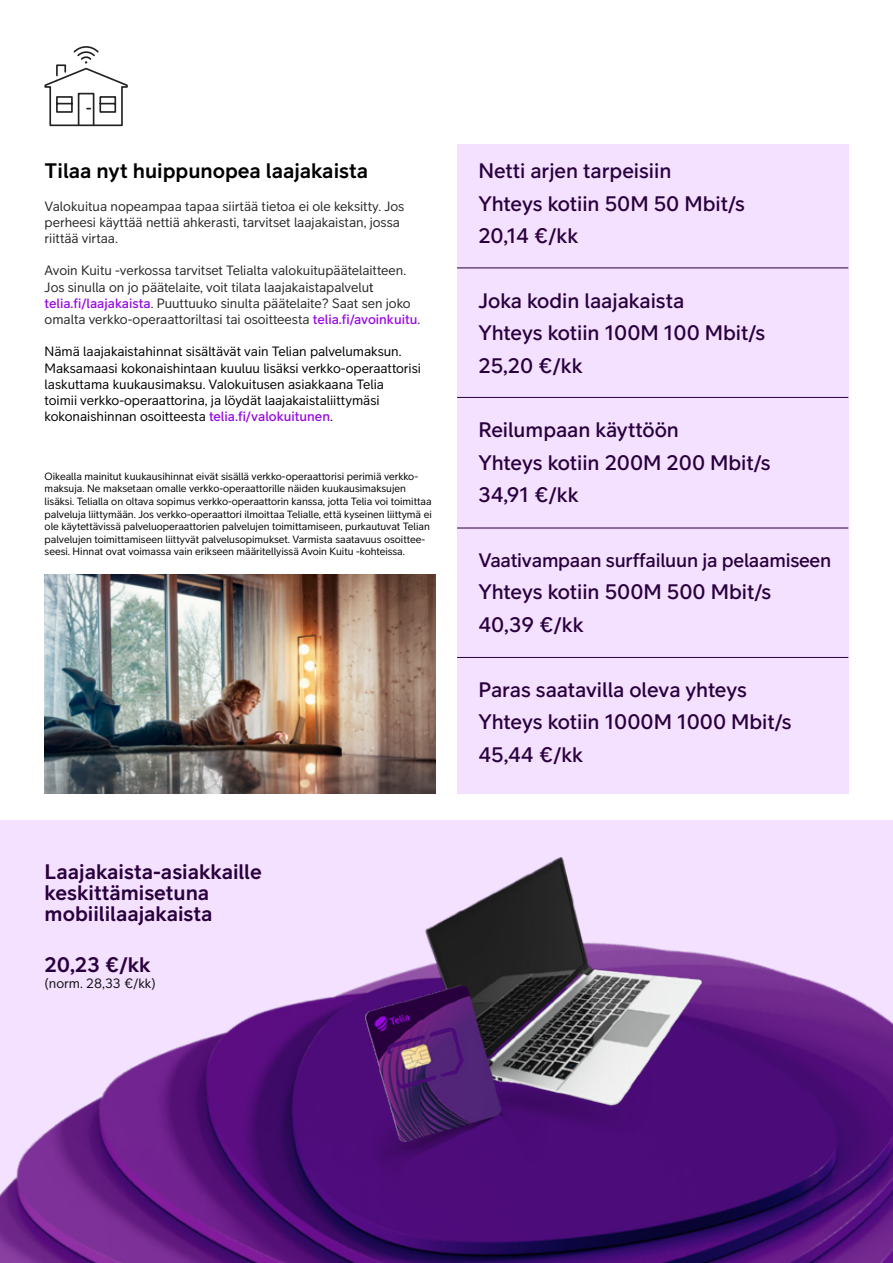
<style>
.page{position:relative;width:893px;height:1263px;background:#fff}
.page>*{position:absolute;margin:0;border:0;box-sizing:border-box;transform-origin:0 0}
.t1{font:500 21px/32.4px "Telia Sans";color:#29003e}
.t2{font:700 21px/21px "Telia Sans";color:#29003e}
.t3{font:700 21px "Telia Sans";color:#000}
.t4{font:500 19.5px "Telia Sans";letter-spacing:-.01em;color:#29003e}
.t5{font:13.5px/16.2px "Telia Sans";color:#282827}
.t6{font:13.5px/16.2px "Telia Sans";color:#000}
.t7{font:13.5px "Telia Sans";color:#121214}
.t8{font:10.5px/12.6px "Telia Sans";color:#000}
.s1{color:#121214}
.s2{font-weight:500;color:#990ae3}
</style>
<div class="page">
<img style="left:0;top:158px;width:893px;height:1105px">
<img style="left:303px;top:857px;width:425px;height:399px">
<svg style="left:44px;top:46px;width:84px;height:81px"></svg>
<div style="left:457px;top:144px;width:391px;height:650px;background:#f4e0ff"></div>
<hr style="left:457px;top:268px;width:391px;height:1px;background:#29003e">
<hr style="left:457px;top:397px;width:391px;height:1px;background:#29003e">
<hr style="left:457px;top:528px;width:391px;height:1px;background:#29003e">
<hr style="left:457px;top:657px;width:391px;height:1px;background:#29003e">
<img style="left:45px;top:575px;width:391px;height:219px">
<h1 class="t3" style="left:45px;top:159px;width:325px">Tilaa nyt huippunopea laajakaista</h1>
<p class="t5" style="left:45px;top:198px;width:361px">Valokuitua nopeampaa tapaa siirtää tietoa ei ole keksitty. Jos perheesi käyttää nettiä ahkerasti, tarvitset laajakaistan, jossa riittää virtaa.</p>
<p class="t5" style="left:45px;top:263px;width:377px">Avoin Kuitu -verkossa tarvitset Telialta valokuitupäätelaitteen.<br>Jos sinulla on jo päätelaite, voit tilata laajakaistapalvelu<span class="s1">t </span><span class="s2">telia.fi/laajakaista</span>. Puuttuuko sinulta päätelaite? Saat sen joko omalta verkko-operaattoriltasi tai osoitteesta <span class="s2">telia.fi/avoinkuitu</span>.</p>
<p class="t6" style="left:45px;top:344px;width:378px">Nämä laajakaistahinnat sisältävät vain Telian palvelumaksun.<br>Maksamaasi kokonaishintaan kuuluu lisäksi verkko-operaattorisi laskuttama kuukausimaksu. Valokuitusen asiakkaana Telia<br>toimii verkko-operaattorina, ja löydät laajakaistaliittymäsi kokonaishinnan osoitteesta <span class="s2">telia.fi/valokuitunen</span>.</p>
<p class="t8" style="left:45px;top:470px;width:389px">Oikealla mainitut kuukausihinnat eivät sisällä verkko-operaattorisi perimiä verkko&shy;maksuja. Ne maksetaan omalle verkko-operaattorille näiden kuukausimaksujen lisäksi. Telialla on oltava sopimus verkko-operaattorin kanssa, jotta Telia voi toimittaa palveluja liittymään. Jos verkko-operaattori ilmoittaa Telialle, että kyseinen liittymä ei ole käytettävissä palveluoperaattorien palvelujen toimittamiseen, purkautuvat Telian palvelujen toimittamiseen liittyvät palvelusopimukset. Varmista saatavuus osoittee&shy;seesi. Hinnat ovat voimassa vain erikseen määritellyissä Avoin Kuitu -kohteissa.</p>
<h1 class="t2" style="left:45px;top:861px;width:219px">Laajakaista-asiakkaille keskittämisetuna mobiililaajakaista</h1>
<h1 class="t2" style="left:45px;top:954px;width:107px">20,23 €/kk</h1>
<p class="t7" style="left:45px;top:976px;width:113px">(norm. 28,33 €/kk)</p>
<h1 class="t1" style="left:478px;top:155px;width:268px">Netti arjen tarpeisiin<br>Yhteys kotiin 50M 50 Mbit/s<br>20,14 €/kk</h1>
<h1 class="t1" style="left:478px;top:285px;width:289px">Joka kodin laajakaista<br>Yhteys kotiin 100M 100 Mbit/s<br>25,20 €/kk</h1>
<h1 class="t1" style="left:478px;top:414px;width:294px">Reilumpaan käyttöön<br>Yhteys kotiin 200M 200 Mbit/s<br>34,91 €/kk</h1>
<h2 class="t4" style="left:478px;top:549px;width:354px">Vaativampaan surffailuun ja pelaamiseen</h2>
<h1 class="t1" style="left:478px;top:576px;width:294px">Yhteys kotiin 500M 500 Mbit/s<br>40,39 €/kk</h1>
<h1 class="t1" style="left:478px;top:673px;width:315px">Paras saatavilla oleva yhteys<br>Yhteys kotiin 1000M 1000 Mbit/s<br>45,44 €/kk</h1>
</div>
